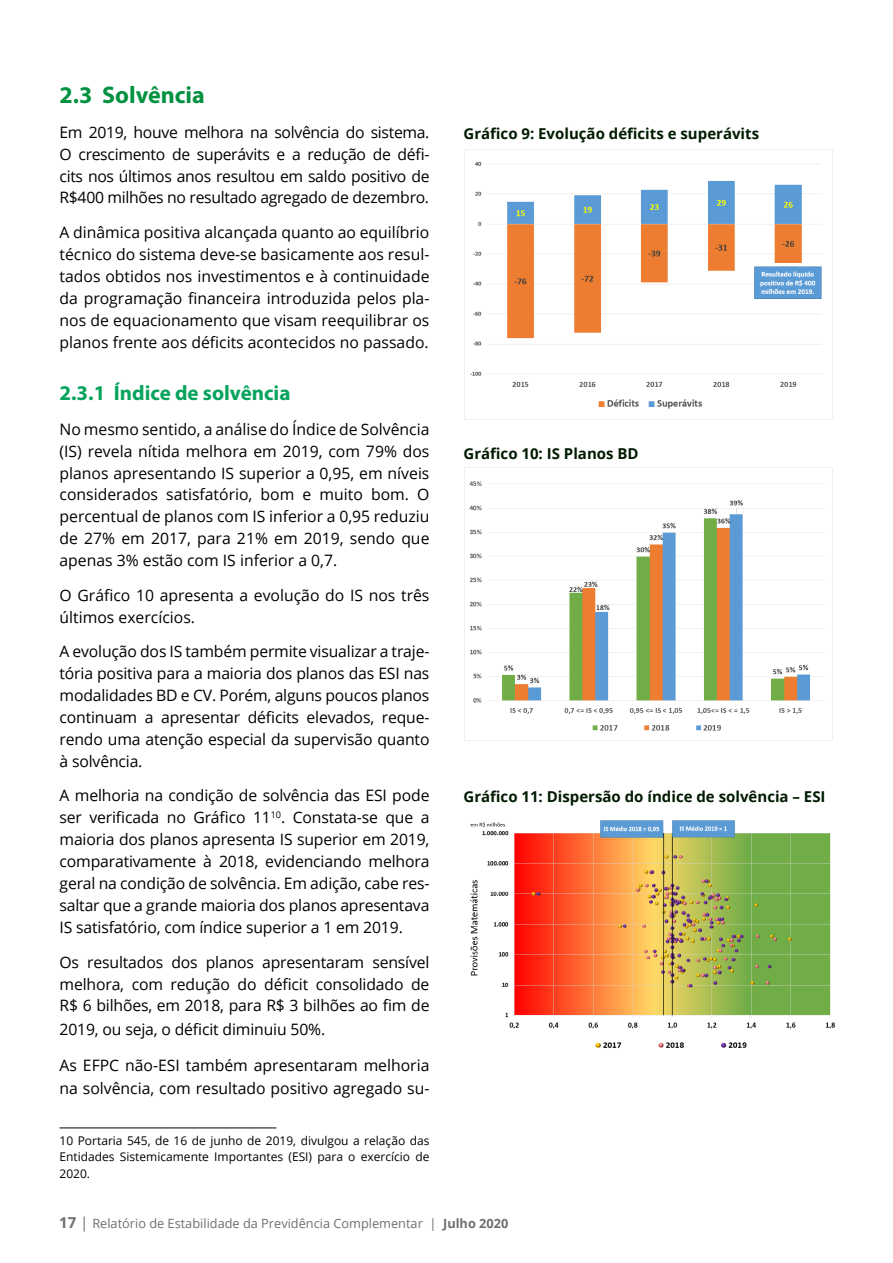
<style>
.page{position:relative;width:893px;height:1263px;background:#fff}
.page>*{position:absolute;margin:0;border:0;box-sizing:border-box;transform-origin:0 0}
.t1{font:700 24px "Myriad Pro";color:#009240}
.t2{font:700 21px "Myriad Pro";color:#05a35c}
.t3{font:15.75px/21.9px "Open Sans";color:#000;text-align:justify}
.t4{font:700 15px "Open Sans";color:#001b00}
.t5{font:12.75px "Open Sans";color:#706f6f}
.t6{font:12px/16.5px "Open Sans";color:#000;text-align:justify}
.s1{font-weight:700;font-size:15px}
.s2{font-size:15px}
.s3{font-weight:700}
</style>
<div class="page">
<hr style="left:60px;top:1127px;width:216px;height:1px;background:#000">
<img style="left:464px;top:149px;width:369px;height:271px">
<img style="left:464px;top:467px;width:369px;height:274px">
<img style="left:470px;top:820px;width:365px;height:228px">
<h1 class="t1" style="left:60px;top:79px;width:147px">2.3 Solvência</h1>
<p class="t3" style="left:60px;top:121px;width:371px">Em 2019, houve melhora na solvência do sistema.<br>O crescimento de superávits e a redução de défi&shy;cits nos últimos anos resultou em saldo positivo de R$400 milhões no resultado agregado de dezembro.</p>
<p class="t3" style="left:60px;top:221px;width:371px">A dinâmica positiva alcançada quanto ao equilíbrio técnico do sistema deve-se basicamente aos resul&shy;tados obtidos nos investimentos e à continuidade da programação financeira introduzida pelos pla&shy;nos de equacionamento que visam reequilibrar os planos frente aos déficits acontecidos no passado.</p>
<h2 class="t2" style="left:60px;top:379px;width:232px">2.3.1 Índice de solvência</h2>
<p class="t3" style="left:60px;top:418px;width:371px">No mesmo sentido, a análise do Índice de Solvência (IS) revela nítida melhora em 2019, com 79% dos planos apresentando IS superior a 0,95, em níveis considerados satisfatório, bom e muito bom. O percentual de planos com IS inferior a 0,95 reduziu de 27% em 2017, para 21% em 2019, sendo que apenas 3% estão com IS inferior a 0,7.</p>
<p class="t3" style="left:60px;top:584px;width:371px">O Gráfico 10 apresenta a evolução do IS nos três últimos exercícios.</p>
<p class="t3" style="left:60px;top:640px;width:371px">A evolução dos IS também permite visualizar a traje&shy;tória positiva para a maioria dos planos das ESI nas modalidades BD e CV. Porém, alguns poucos planos continuam a apresentar déficits elevados, reque&shy;rendo uma atenção especial da supervisão quanto à solvência.</p>
<p class="t3" style="left:60px;top:784px;width:371px">A melhoria na condição de solvência das ESI pode ser verificada no Gráfico 11<sup>10</sup>. Constata-se que a maioria dos planos apresenta IS superior em 2019, comparativamente à 2018, evidenciando melhora geral na condição de solvência. Em adição, cabe res&shy;saltar que a grande maioria dos planos apresentava IS satisfatório, com índice superior a 1 em 2019.</p>
<p class="t3" style="left:60px;top:950px;width:371px;line-height:22.4px">Os resultados dos planos apresentaram sensível melhora, com redução do déficit consolidado de R$ 6 bilhões, em 2018, para R$ 3 bilhões ao fim de 2019, ou seja, o déficit diminuiu 50%.</p>
<p class="t3" style="left:60px;top:1053px;width:371px;line-height:23.2px">As EFPC não-ESI também apresentaram melhoria na solvência, com resultado positivo agregado su-</p>
<p class="t6" style="left:60px;top:1132px;width:371px">10 Portaria 545, de 16 de junho de 2019, divulgou a relação das Entidades Sistemicamente Importantes (ESI) para o exercício de 2020.</p>
<p class="t4" style="left:463px;top:123px;width:297px">Gráfico 9: Evolução déficits e superávits</p>
<p class="t4" style="left:463px;top:443px;width:177px">Gráfico 10: IS Planos BD</p>
<p class="t4" style="left:463px;top:786px;width:364px">Gráfico 11: Dispersão do índice de solvência – ESI</p>
<p class="t5" style="left:59px;top:1215px;width:451px"><span class="s1">17</span> <span class="s2">|</span> Relatório de Estabilidade da Previdência Complementar | <span class="s3">Julho 2020</span></p>
</div>
